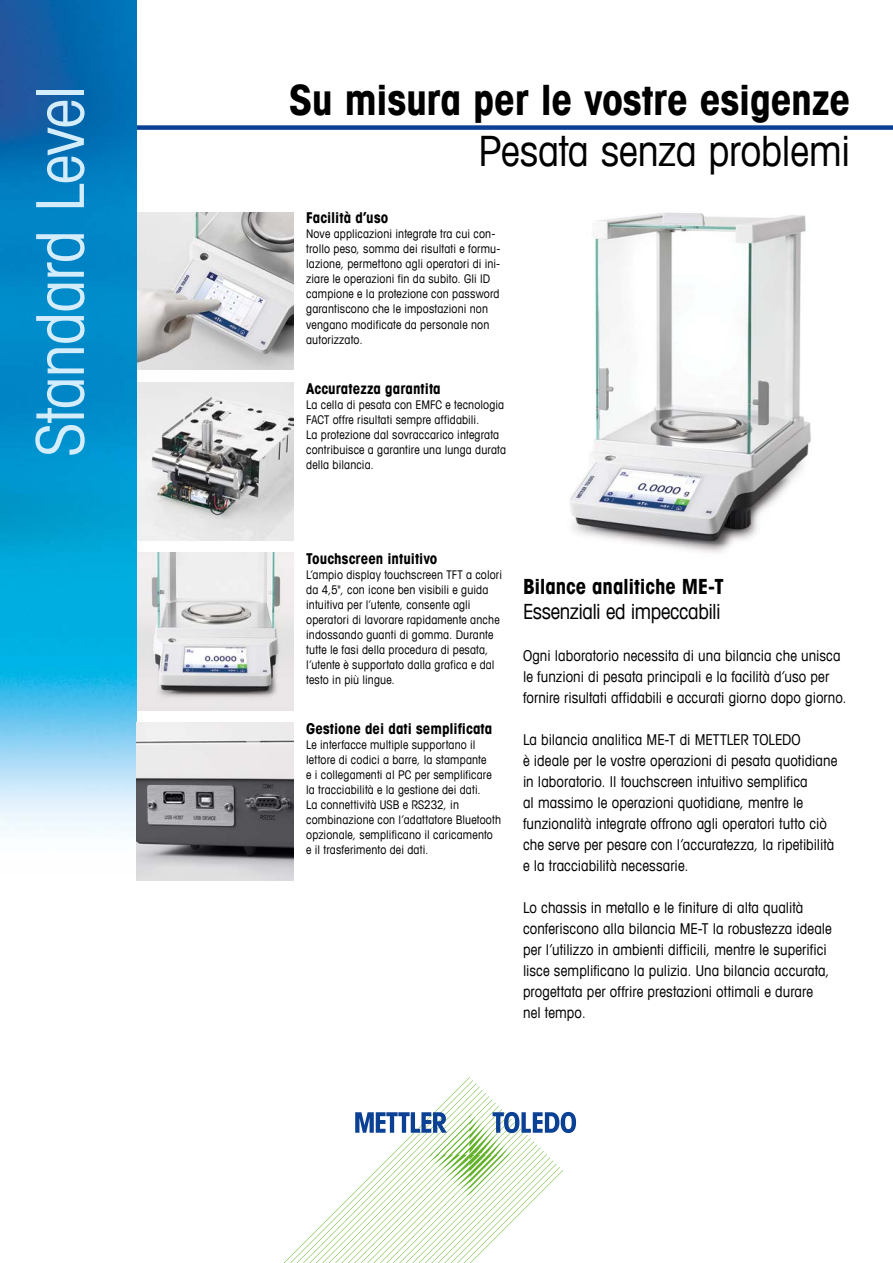
<style>
.page{position:relative;width:893px;height:1263px;background:#fff}
.page>*{position:absolute;margin:0;border:0;box-sizing:border-box;transform-origin:0 0}
.t1{font:condensed 66px "Avant Garde Com";letter-spacing:-.015em;color:#d4edfc}
.t2{font:700 condensed 42px "Avant Garde Com";letter-spacing:-.01em;color:#000}
.t3{font:condensed 42px "Avant Garde Com";letter-spacing:-.005em;color:#000}
.t4{font:condensed 21px "Avant Garde Com";letter-spacing:-.02em;color:#000}
.t5{font:700 condensed 21px "Avant Garde Com";letter-spacing:-.005em;color:#000}
.t6{font:condensed 15px/21px "Avant Garde Com";letter-spacing:.005em;color:#000}
.t7{font:700 condensed 15px "Avant Garde Com";letter-spacing:.005em;color:#000}
.t8{font:condensed 12px/15px "Avant Garde Com";letter-spacing:.015em;color:#000}
</style>
<div class="page">
<svg style="left:284px;top:1077px;width:292px;height:186px"></svg>
<img style="left:136px;top:213px;width:157px;height:157px">
<div style="left:111px;top:125px;width:782px;height:5px;background:#0b4195"></div>
<img style="left:570px;top:212px;width:241px;height:341px">
<img style="left:136px;top:553px;width:157px;height:157px">
<img style="left:136px;top:383px;width:157px;height:157px">
<img style="left:0;top:0;width:136px;height:833px">
<img style="left:136px;top:723px;width:157px;height:157px">
<h1 class="t1" style="left:19px;top:456px;width:373px;rotate:-90deg">Standard Level</h1>
<h2 class="t2" style="left:289px;top:73px;width:563px">Su misura per le vostre esigenze</h2>
<h2 class="t3" style="left:478px;top:125px;width:374px">Pesata senza problemi</h2>
<p class="t7" style="left:306px;top:208px;width:84px">Facilità d’uso</p>
<p class="t8" style="left:306px;top:226px;width:196px">Nove applicazioni integrate tra cui con&shy;trollo peso, somma dei risultati e formu&shy;lazione, permettono agli operatori di ini&shy;ziare le operazioni fin da subito. Gli ID campione e la protezione con password garantiscono che le impostazioni non vengano modificate da personale non autorizzato.</p>
<p class="t7" style="left:306px;top:379px;width:136px">Accuratezza garantita</p>
<p class="t8" style="left:306px;top:396px;width:201px">La cella di pesata con EMFC e tecnologia FACT offre risultati sempre affidabili.<br>La protezione dal sovraccarico integrata contribuisce a garantire una lunga durata della bilancia.</p>
<p class="t7" style="left:306px;top:549px;width:133px">Touchscreen intuitivo</p>
<p class="t8" style="left:306px;top:567px;width:197px">L’ampio display touchscreen TFT a colori da 4,5", con icone ben visibili e guida intuitiva per l’utente, consente agli operatori di lavorare rapidamente anche indossando guanti di gomma. Durante tutte le fasi della procedura di pesata, l’utente è supportato dalla grafica e dal testo in più lingue.</p>
<p class="t7" style="left:306px;top:719px;width:188px">Gestione dei dati semplificata</p>
<p class="t8" style="left:306px;top:737px;width:196px">Le interfacce multiple supportano il lettore di codici a barre, la stampante<br>e i collegamenti al PC per semplificare la tracciabilità e la gestione dei dati.<br>La connettività USB e RS232, in combinazione con l’adattatore Bluetooth opzionale, semplificano il caricamento e il trasferimento dei dati.</p>
<h3 class="t5" style="left:523px;top:572px;width:202px">Bilance analitiche ME-T</h3>
<h3 class="t4" style="left:523px;top:598px;width:199px">Essenziali ed impeccabili</h3>
<p class="t6" style="left:523px;top:645px;width:325px">Ogni laboratorio necessita di una bilancia che unisca le funzioni di pesata principali e la facilità d’uso per fornire risultati affidabili e accurati giorno dopo giorno.</p>
<p class="t6" style="left:523px;top:729px;width:316px">La bilancia analitica ME-T di METTLER TOLEDO<br>è ideale per le vostre operazioni di pesata quotidiane in laboratorio. Il touchscreen intuitivo semplifica<br>al massimo le operazioni quotidiane, mentre le funzionalità integrate offrono agli operatori tutto ciò che serve per pesare con l’accuratezza, la ripetibilità e la tracciabilità necessarie.</p>
<p class="t6" style="left:523px;top:897px;width:310px">Lo chassis in metallo e le finiture di alta qualità conferiscono alla bilancia ME-T la robustezza ideale per l’utilizzo in ambienti difficili, mentre le superifici lisce semplificano la pulizia. Una bilancia accurata, progettata per offrire prestazioni ottimali e durare nel tempo.</p>
</div>
